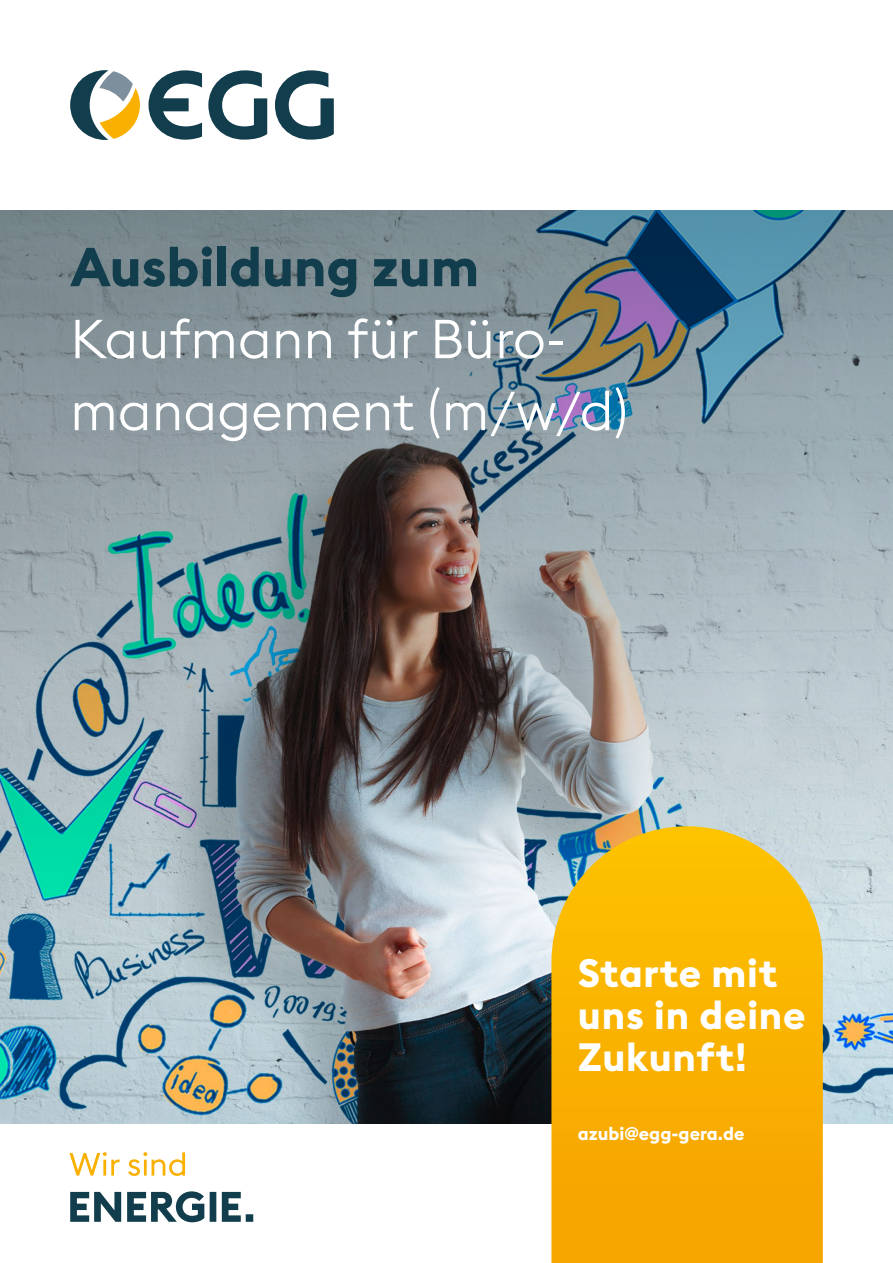
<style>
.page{position:relative;width:893px;height:1263px;background:#fff}
.page>*{position:absolute;margin:0;border:0;box-sizing:border-box;transform-origin:0 0}
.t1{font:300 54px/72px "Euclid Square";color:#fff}
.t2{font:700 54px "Euclid Square";color:#113d4c}
.t3{font:700 39px/42px "Euclid Square";letter-spacing:.02em;color:#fff}
.t4{font:700 18px "Euclid Square";color:#fff}
</style>
<div class="page">
<img style="left:0;top:929px;width:893px;height:194px">
<img style="left:0;top:210px;width:893px;height:719px">
<svg style="left:208px;top:70px;width:59px;height:70px"></svg>
<svg style="left:275px;top:70px;width:59px;height:70px"></svg>
<svg style="left:149px;top:70px;width:53px;height:70px"></svg>
<svg style="left:70px;top:70px;width:70px;height:70px"></svg>
<svg style="left:70px;top:1191px;width:183px;height:31px"></svg>
<svg style="left:69px;top:1152px;width:116px;height:24px"></svg>
<svg style="left:551px;top:826px;width:272px;height:437px;background:#f3b10d"></svg>
<p class="t2" style="left:70px;top:233px;width:410px">Ausbildung zum</p>
<p class="t1" style="left:70px;top:302px;width:559px">Kaufmann für Büro&shy;management (m/w/d)</p>
<p class="t3" style="left:578px;top:953px;width:229px">Starte mit uns in deine<br>Zukunft!</p>
<p class="t4" style="left:578px;top:1122px;width:168px">azubi@egg-gera.de</p>
</div>
